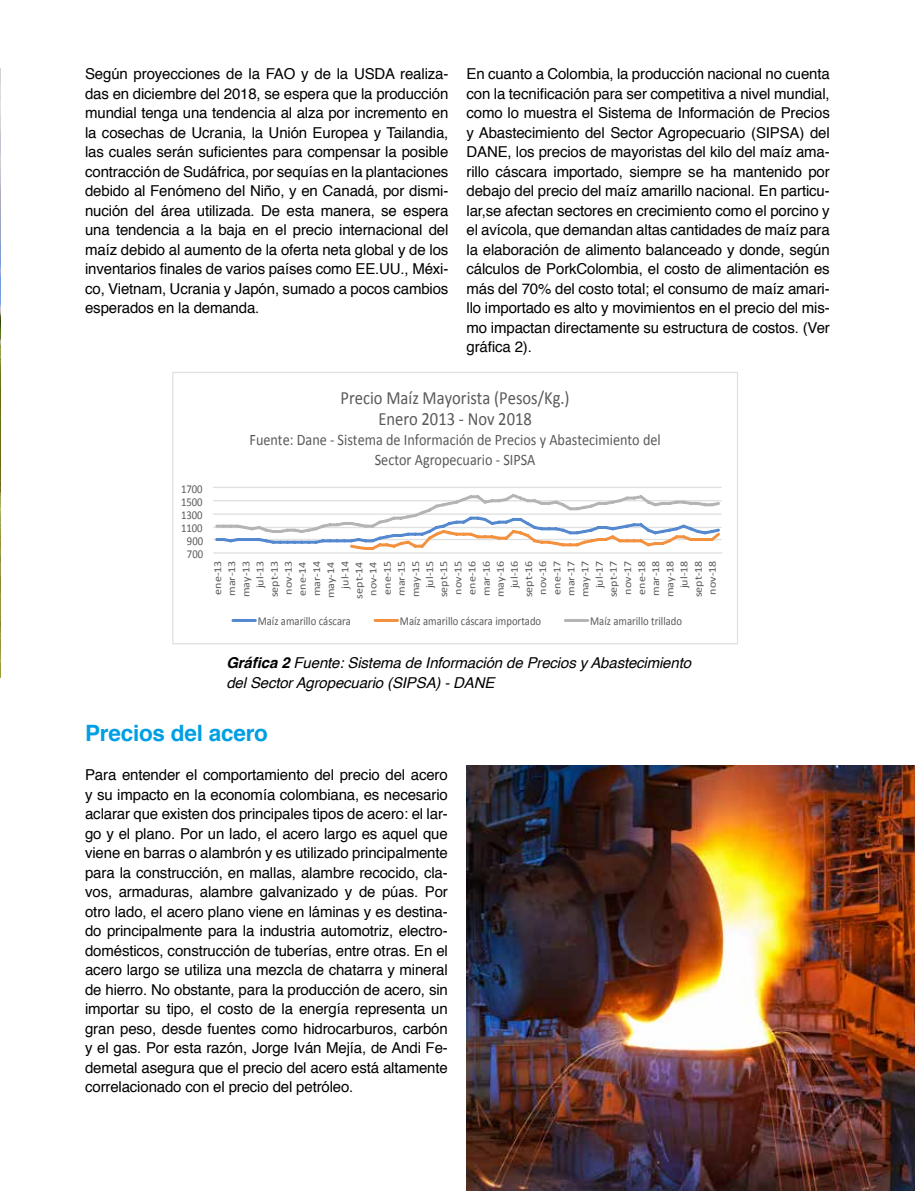
<style>
.page{position:relative;width:915px;height:1191px;background:#fff}
.page>*{position:absolute;margin:0;border:0;box-sizing:border-box;transform-origin:0 0}
.t1{font:700 22.5px "Helvetica";letter-spacing:-.01em;color:#009fe3}
.t2{font:18.75px/21.5px "Calibri";color:#595959;text-align:center;scale:.88 1}
.t3{font:16.05px/20.1px "Calibri";color:#595959;text-align:center;scale:.88 1}
.t4{font:15px/19.5px "Helvetica";letter-spacing:-.01em;color:#000;text-align:justify}
.t5{font:italic 15px/19.5px "Helvetica";letter-spacing:-.01em;color:#000}
.t6{font:12px "Calibri";color:#595959;scale:.88 1}
.t7{font:10.65px/14.1px "Calibri";color:#595959;text-align:right;scale:1.13 1}
.s1{font-weight:700}
</style>
<div class="page">
<img style="left:0;top:68px;width:1px;height:610px">
<img style="left:466px;top:765px;width:448px;height:426px">
<hr style="left:213px;top:539px;width:508px;height:1px;background:#e0e0e0">
<hr style="left:213px;top:527px;width:508px;height:1px;background:#e0e0e0">
<hr style="left:213px;top:513px;width:508px;height:2px;background:#e0e0e0">
<hr style="left:213px;top:500px;width:508px;height:1px;background:#e0e0e0">
<hr style="left:213px;top:487px;width:508px;height:1px;background:#e0e0e0">
<hr style="left:213px;top:552px;width:509px;height:1px;background:#e0e0e0">
<svg style="left:214px;top:494px;width:508px;height:56px"></svg>
<hr style="left:233px;top:619px;width:22px;height:3px;background:#5488cf">
<hr style="left:375px;top:619px;width:22px;height:3px;background:#f3913f">
<hr style="left:565px;top:619px;width:22px;height:3px;background:#b4b4b4">
<div style="left:172px;top:372px;width:565px;height:272px;border:1px solid #e0e0e0"></div>
<p class="t4" style="left:85px;top:65px;width:365px">Según proyecciones de la FAO y de la USDA realiza&shy;das en diciembre del 2018, se espera que la producción mundial tenga una tendencia al alza por incremento en la cosechas de Ucrania, la Unión Europea y Tailandia, las cuales serán suficientes para compensar la posible contracción de Sudáfrica, por sequías en la plantaciones debido al Fenómeno del Niño, y en Canadá, por dismi&shy;nución del área utilizada. De esta manera, se espera una tendencia a la baja en el precio internacional del maíz debido al aumento de la oferta neta global y de los inventarios finales de varios países como EE.UU., Méxi&shy;co, Vietnam, Ucrania y Japón, sumado a pocos cambios esperados en la demanda.</p>
<p class="t4" style="left:466px;top:65px;width:365px">En cuanto a Colombia, la producción nacional no cuenta con la tecnificación para ser competitiva a nivel mundial, como lo muestra el Sistema de Información de Precios y Abastecimiento del Sector Agropecuario (SIPSA) del DANE, los precios de mayoristas del kilo del maíz ama&shy;rillo cáscara importado, siempre se ha mantenido por debajo del precio del maíz amarillo nacional. En particu&shy;lar,se afectan sectores en crecimiento como el porcino y el avícola, que demandan altas cantidades de maíz para la elaboración de alimento balanceado y donde, según cálculos de PorkColombia, el costo de alimentación es más del 70% del costo total; el consumo de maíz amari&shy;llo importado es alto y movimientos en el precio del mis&shy;mo impactan directamente su estructura de costos. (Ver gráfica 2).</p>
<p class="t6" style="left:181px;top:481px;width:26px">1700</p>
<p class="t6" style="left:181px;top:494px;width:26px">1500</p>
<p class="t6" style="left:181px;top:507px;width:26px">1300</p>
<p class="t6" style="left:181px;top:520px;width:26px">1100</p>
<p class="t6" style="left:187px;top:533px;width:20px">900</p>
<p class="t6" style="left:187px;top:546px;width:20px">700</p>
<p class="t2" style="left:340px;top:387px;width:262px">Precio Maíz Mayorista (Pesos/Kg.)<br>Enero 2013 - Nov 2018</p>
<p class="t3" style="left:249px;top:430px;width:468px">Fuente: Dane - Sistema de Información de Precios y Abastecimiento del<br>Sector Agropecuario - SIPSA</p>
<p class="t7" style="left:210px;top:598px;width:35px;rotate:-90deg">ene-13 mar-13 may-13 jul-13 sept-13 nov-13 ene-14 mar-14 may-14 jul-14 sept-14 nov-14 ene-15 mar-15 may-15 jul-15 sept-15 nov-15 ene-16 mar-16 may-16 jul-16 sept-16 nov-16 ene-17 mar-17 may-17 jul-17 sept-17 nov-17 ene-18 mar-18 may-18 jul-18 sept-18 nov-18</p>
<p class="t6" style="left:258px;top:613px;width:107px">Maíz amarillo cáscara</p>
<p class="t6" style="left:400px;top:613px;width:162px">Maíz amarillo cáscara importado</p>
<p class="t6" style="left:590px;top:613px;width:106px">Maíz amarillo trillado</p>
<p class="t5" style="left:226px;top:653px;width:466px"><span class="s1">Gráfica 2</span> Fuente: Sistema de Información de Precios y Abastecimiento del Sector Agropecuario (SIPSA) - DANE</p>
<h1 class="t1" style="left:85px;top:715px;width:184px">Precios del acero</h1>
<p class="t4" style="left:85px;top:765px;width:364px">Para entender el comportamiento del precio del acero y su impacto en la economía colombiana, es necesario aclarar que existen dos principales tipos de acero: el lar&shy;go y el plano. Por un lado, el acero largo es aquel que viene en barras o alambrón y es utilizado principalmente para la construcción, en mallas, alambre recocido, cla&shy;vos, armaduras, alambre galvanizado y de púas. Por otro lado, el acero plano viene en láminas y es destina&shy;do principalmente para la industria automotriz, electro&shy;domésticos, construcción de tuberías, entre otras. En el acero largo se utiliza una mezcla de chatarra y mineral de hierro. No obstante, para la producción de acero, sin importar su tipo, el costo de la energía representa un gran peso, desde fuentes como hidrocarburos, carbón y el gas. Por esta razón, Jorge Iván Mejía, de Andi Fe&shy;demetal asegura que el precio del acero está altamente correlacionado con el precio del petróleo.</p>
</div>
